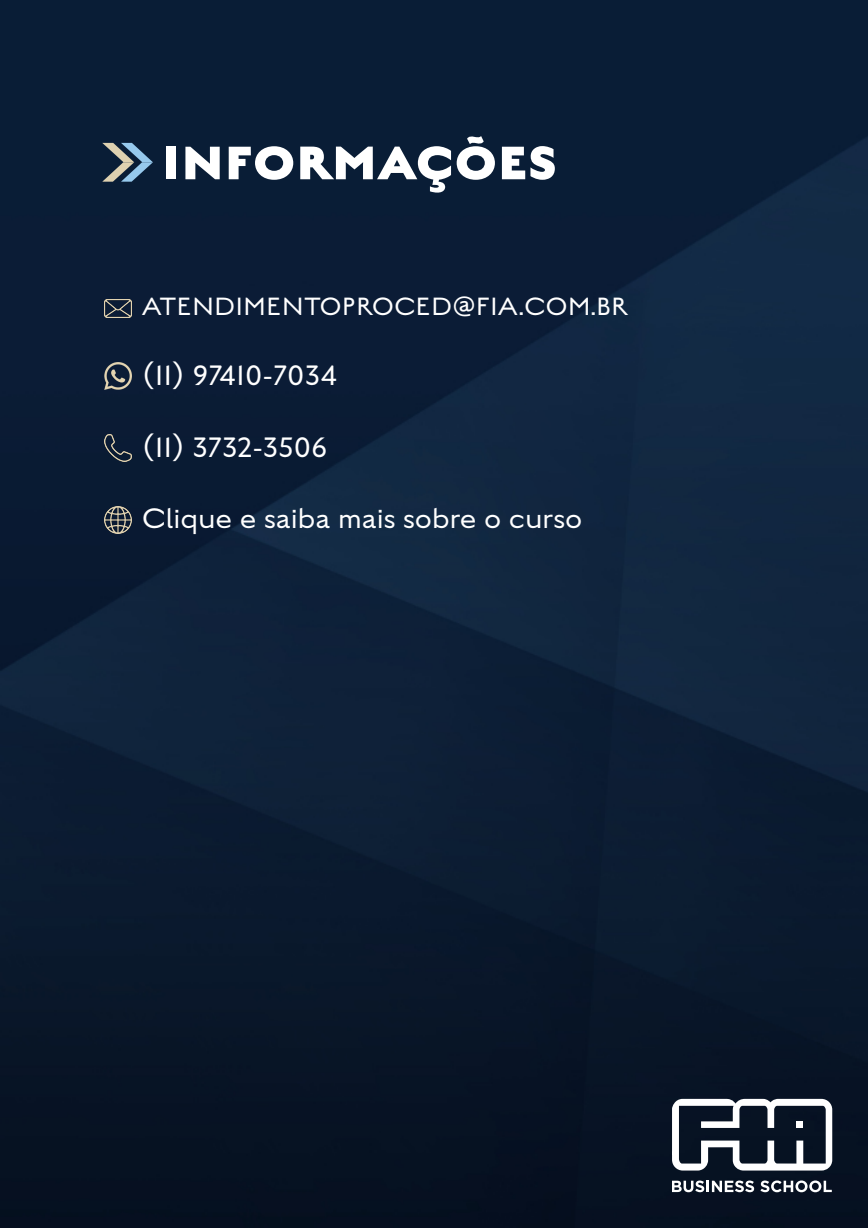
<style>
.page{position:relative;width:868px;height:1228px;background:#fff}
.page>*{position:absolute;margin:0;border:0;box-sizing:border-box;transform-origin:0 0}
.t1{font:800 52.5px "English Grotesque";color:#fff}
.t2{font:100 31.5px "English Grotesque";color:#fff}
.t3{font:100 28px "English Grotesque";color:#fff}
</style>
<div class="page">
<img style="left:0;top:0;width:868px;height:1228px">
<img style="left:105px;top:506px;width:27px;height:27px">
<img style="left:105px;top:299px;width:27px;height:18px">
<img style="left:105px;top:362px;width:27px;height:27px">
<img style="left:105px;top:434px;width:27px;height:27px">
<svg style="left:672px;top:1099px;width:160px;height:71px"></svg>
<svg style="left:672px;top:1180px;width:82px;height:12px"></svg>
<svg style="left:760px;top:1180px;width:72px;height:12px"></svg>
<svg style="left:102px;top:143px;width:51px;height:39px;background:#526675"></svg>
<h1 class="t1" style="left:162px;top:131px;width:397px">INFORMAÇÕES</h1>
<p class="t3" style="left:142px;top:291px;width:487px">ATENDIMENTOPROCED@FIA.COM.BR</p>
<p class="t2" style="left:142px;top:359px;width:197px">(11) 97410-7034</p>
<p class="t2" style="left:142px;top:431px;width:187px">(11) 3732-3506</p>
<p class="t2" style="left:142px;top:502px;width:442px">Clique e saiba mais sobre o curso</p>
</div>
